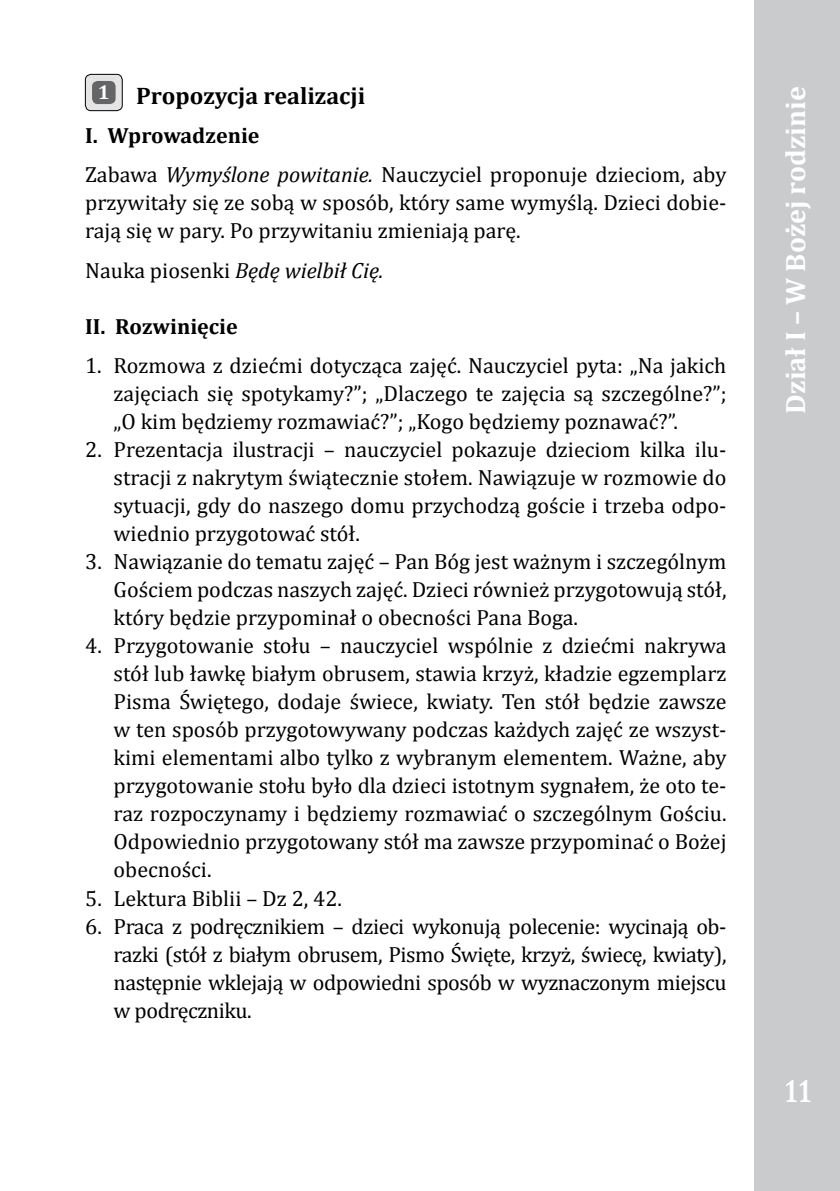
<style>
.page{position:relative;width:840px;height:1191px;background:#fff}
.page>*{position:absolute;margin:0;border:0;box-sizing:border-box;transform-origin:0 0}
.t1{font:700 32px "Cambria";color:#fff;scale:.75 1}
.t2{font:700 28px "Cambria";color:#fff}
.t3{font:700 24px "Cambria";color:#000}
.t4{font:22px/28px "Cambria";color:#000;text-align:justify}
.t5{font:italic 22px "Cambria";color:#000}
.t6{font:700 22px "Cambria";color:#000}
.t7{font:700 20px "Cambria";color:#fff}
.s1{font-weight:700}
.s2{font-style:italic}
.s3{font-style:normal}
</style>
<div class="page">
<div style="left:754px;top:0;width:85px;height:1191px;background:#c9cbcc"></div>
<img style="left:85px;top:74px;width:37px;height:37px">
<div style="left:85px;top:74px;width:37px;height:37px;border:1px solid #000;border-radius:6px"></div>
<div style="left:92px;top:81px;width:23px;height:23px;background:#646567;border-radius:6px"></div>
<p class="t7" style="left:98px;top:78px;width:13px">1</p>
<p class="t3" style="left:136px;top:79px;width:230px">Propozycja realizacji</p>
<p class="t4" style="left:85px;top:116px;width:642px;line-height:39.4px"><span class="s1">I. Wprowadzenie<br></span>Zabawa <span class="s2">Wymyślone powitanie.</span> Nauczyciel proponuje dzieciom, aby</p>
<p class="t4" style="left:85px;top:189px;width:642px">przywitały się ze sobą w sposób, który same wymyślą. Dzieci dobie&shy;rają się w pary. Po przywitaniu zmieniają parę.</p>
<p class="t5" style="left:85px;top:255px;width:300px"><span class="s3">Nauka piosenki</span> Będę wielbił Cię.</p>
<p class="t6" style="left:85px;top:311px;width:154px">II. Rozwinięcie</p>
<p class="t4" style="left:113px;top:351px;width:614px;text-indent:-28px">1. Rozmowa z dziećmi dotycząca zajęć. Nauczyciel pyta: „Na jakich zajęciach się spotykamy?”; „Dlaczego te zajęcia są szczególne?”; „O kim będziemy rozmawiać?”; „Kogo będziemy poznawać?”.</p>
<p class="t4" style="left:113px;top:435px;width:614px;text-indent:-28px">2. Prezentacja ilustracji – nauczyciel pokazuje dzieciom kilka ilu&shy;stracji z nakrytym świątecznie stołem. Nawiązuje w rozmowie do sytuacji, gdy do naszego domu przychodzą goście i trzeba odpo&shy;wiednio przygotować stół.</p>
<p class="t4" style="left:113px;top:548px;width:614px;text-indent:-28px">3. Nawiązanie do tematu zajęć – Pan Bóg jest ważnym i szczególnym Gościem podczas naszych zajęć. Dzieci również przygotowują stół, który będzie przypominał o obecności Pana Boga.</p>
<p class="t4" style="left:113px;top:632px;width:614px;text-indent:-28px">4. Przygotowanie stołu – nauczyciel wspólnie z dziećmi nakrywa stół lub ławkę białym obrusem, stawia krzyż, kładzie egzemplarz Pisma Świętego, dodaje świece, kwiaty. Ten stół będzie zawsze w ten sposób przygotowywany podczas każdych zajęć ze wszyst&shy;kimi elementami albo tylko z wybranym elementem. Ważne, aby przygotowanie stołu było dla dzieci istotnym sygnałem, że oto te&shy;raz rozpoczynamy i będziemy rozmawiać o szczególnym Gościu.<br>Odpowiednio przygotowany stół ma zawsze przypominać o Bożej obecności.</p>
<p class="t4" style="left:85px;top:884px;width:258px">5. Lektura Biblii – Dz 2, 42.</p>
<p class="t4" style="left:113px;top:912px;width:614px;text-indent:-28px">6. Praca z podręcznikiem – dzieci wykonują polecenie: wycinają ob&shy;razki (stół z białym obrusem, Pismo Święte, krzyż, świecę, kwiaty), następnie wklejają w odpowiedni sposób w wyznaczonym miejscu w podręczniku.</p>
<p class="t2" style="left:775px;top:413px;width:328px;rotate:-90deg">Dział I – W Bożej rodzinie</p>
<h1 class="t1" style="left:783px;top:1068px;width:39px">11</h1>
</div>
